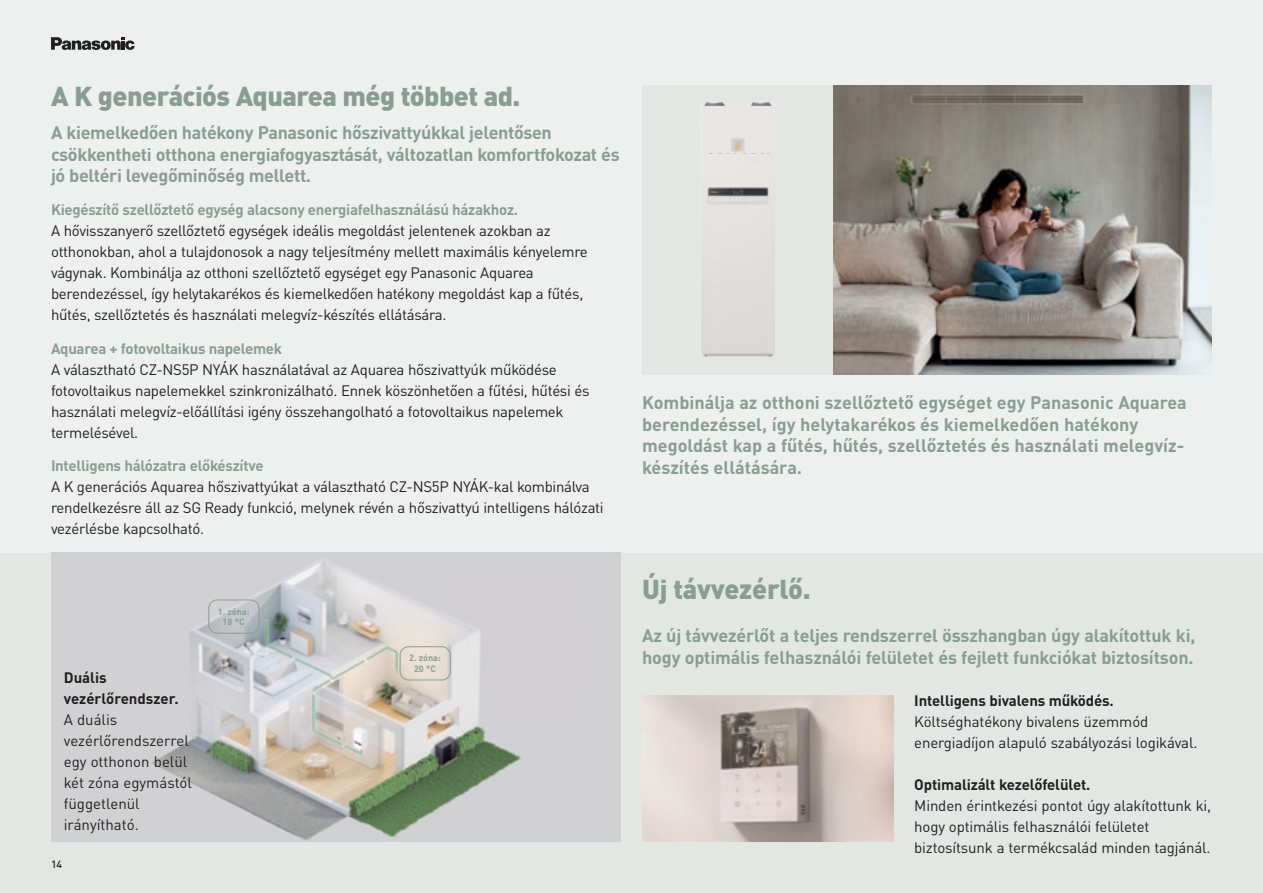
<style>
.page{position:relative;width:1263px;height:893px;background:#edf0ee}
.page>*{position:absolute;margin:0;border:0;box-sizing:border-box;transform-origin:0 0}
.t1{font:900 27px "DIN Pro";letter-spacing:-.02em;color:#889e92}
.t2{font:700 18px/21.6px "DIN Pro";letter-spacing:-.01em;color:#889e92}
.t3{font:15px/21px "DIN Pro";letter-spacing:-.02em;color:#231f20}
.t4{font:700 15px "DIN Pro";letter-spacing:-.02em;color:#889e92}
.t5{font:15px/21px "DIN Pro";color:#231f20}
.t6{font:700 15px/21px "DIN Pro";letter-spacing:-.01em;color:#231f20}
.t7{font:500 10.5px "DIN Pro";color:#231f20}
.t8{font:700 9px/10.8px "DIN Pro";color:#889e92;text-align:center}
</style>
<div class="page">
<img style="left:833px;top:85px;width:379px;height:289px">
<div style="left:0;top:553px;width:1263px;height:340px;background:#e3e7e4"></div>
<div style="left:642px;top:85px;width:191px;height:289px;background:#e3e7e4"></div>
<img style="left:642px;top:695px;width:251px;height:147px">
<img style="left:701px;top:102px;width:74px;height:255px">
<img style="left:51px;top:553px;width:570px;height:289px">
<div style="left:400px;top:646px;width:51px;height:34px;border:1px solid #889e92;border-radius:9px"></div>
<div style="left:208px;top:600px;width:51px;height:34px;border:1px solid #889e92;border-radius:9px"></div>
<svg style="left:51px;top:37px;width:84px;height:13px"></svg>
<h1 class="t1" style="left:51px;top:74px;width:471px">A K generációs Aquarea még többet ad.</h1>
<p class="t2" style="left:51px;top:121px;width:570px">A kiemelkedően hatékony Panasonic hőszivattyúkkal jelentősen csökkentheti otthona energiafogyasztását, változatlan komfortfokozat és jó beltéri levegőminőség mellett.</p>
<p class="t4" style="left:51px;top:198px;width:469px">Kiegészítő szellőztető egység alacsony energiafelhasználású házakhoz.</p>
<p class="t3" style="left:51px;top:220px;width:538px">A hővisszanyerő szellőztető egységek ideális megoldást jelentenek azokban az otthonokban, ahol a tulajdonosok a nagy teljesítmény mellett maximális kényelemre vágynak. Kombinálja az otthoni szellőztető egységet egy Panasonic Aquarea berendezéssel, így helytakarékos és kiemelkedően hatékony megoldást kap a fűtés, hűtés, szellőztetés és használati melegvíz-készítés ellátására.</p>
<p class="t4" style="left:51px;top:336px;width:233px">Aquarea + fotovoltaikus napelemek</p>
<p class="t3" style="left:51px;top:358px;width:540px">A választható CZ-NS5P NYÁK használatával az Aquarea hőszivattyúk működése fotovoltaikus napelemekkel szinkronizálható. Ennek köszönhetően a fűtési, hűtési és használati melegvíz-előállítási igény összehangolható a fotovoltaikus napelemek termelésével.</p>
<p class="t4" style="left:51px;top:453px;width:214px">Intelligens hálózatra előkészítve</p>
<p class="t3" style="left:51px;top:475px;width:554px">A K generációs Aquarea hőszivattyúkat a választható CZ-NS5P NYÁK-kal kombinálva rendelkezésre áll az SG Ready funkció, melynek révén a hőszivattyú intelligens hálózati vezérlésbe kapcsolható.</p>
<p class="t6" style="left:64px;top:666px;width:116px">Duális vezérlőrendszer.</p>
<p class="t5" style="left:64px;top:708px;width:130px">A duális vezérlőrendszerrel egy otthonon belül két zóna egymástól függetlenül irányítható.</p>
<p class="t7" style="left:51px;top:856px;width:13px">14</p>
<p class="t8" style="left:218px;top:605px;width:33px">1. zóna:<br>18 °C</p>
<p class="t8" style="left:409px;top:652px;width:33px">2. zóna:<br>20 °C</p>
<p class="t2" style="left:642px;top:391px;width:546px">Kombinálja az otthoni szellőztető egységet egy Panasonic Aquarea berendezéssel, így helytakarékos és kiemelkedően hatékony megoldást kap a fűtés, hűtés, szellőztetés és használati melegvíz&shy;készítés ellátására.</p>
<h1 class="t1" style="left:642px;top:568px;width:170px">Új távvezérlő.</h1>
<p class="t2" style="left:642px;top:624px;width:555px">Az új távvezérlőt a teljes rendszerrel összhangban úgy alakítottuk ki, hogy optimális felhasználói felületet és fejlett funkciókat biztosítson.</p>
<p class="t6" style="left:914px;top:689px;width:201px">Intelligens bivalens működés.</p>
<p class="t3" style="left:914px;top:710px;width:285px">Költséghatékony bivalens üzemmód energiadíjon alapuló szabályozási logikával.</p>
<p class="t6" style="left:914px;top:773px;width:178px">Optimalizált kezelőfelület.</p>
<p class="t3" style="left:914px;top:794px;width:298px">Minden érintkezési pontot úgy alakítottunk ki, hogy optimális felhasználói felületet biztosítsunk a termékcsalád minden tagjánál.</p>
</div>
